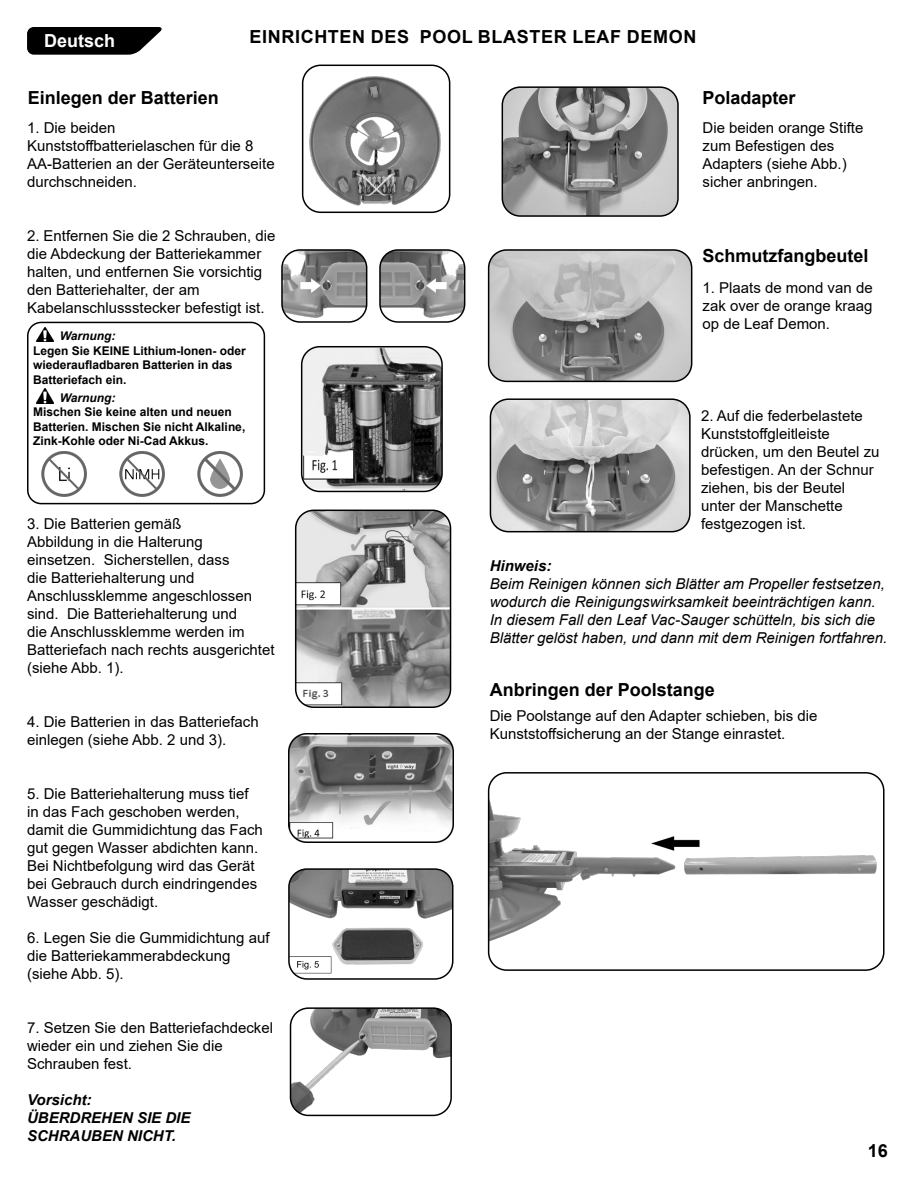
<style>
.page{position:relative;width:918px;height:1188px;background:#fff}
.page>*{position:absolute;margin:0;border:0;box-sizing:border-box;transform-origin:0 0}
.t1{font:700 18px "Arial";color:#000}
.t2{font:700 18px "Arial";letter-spacing:.035em;color:#000}
.t3{font:700 18px "Arial";color:#fff}
.t4{font:15px/18px "Arial";color:#000}
.t5{font:italic 15px/18px "Arial";color:#000}
.t6{font:italic 700 15px/18px "Arial";color:#000}
.t7{font:700 12px/14.4px "Arial";color:#000}
.t8{font:italic 700 12px "Arial";color:#000}
</style>
<div class="page">
<svg style="left:27px;top:27px;width:135px;height:28px;background:#1b1b1b"></svg>
<img style="left:502px;top:89px;width:174px;height:127px">
<div style="left:502px;top:86px;width:177px;height:131px;border:2px solid #000;border-radius:18px"></div>
<img style="left:489px;top:250px;width:203px;height:131px">
<div style="left:488px;top:249px;width:204px;height:133px;border:2px solid #000;border-radius:18px"></div>
<img style="left:490px;top:401px;width:198px;height:131px">
<div style="left:490px;top:398px;width:201px;height:134px;border:2px solid #000;border-radius:18px"></div>
<img style="left:302px;top:347px;width:138px;height:144px">
<div style="left:301px;top:346px;width:142px;height:146px;border:2px solid #000;border-radius:18px"></div>
<img style="left:296px;top:510px;width:155px;height:197px">
<div style="left:295px;top:510px;width:156px;height:198px;border:2px solid #000;border-radius:18px"></div>
<img style="left:303px;top:65px;width:147px;height:147px">
<div style="left:302px;top:65px;width:148px;height:148px;border:2px solid #000;border-radius:18px"></div>
<img style="left:284px;top:250px;width:83px;height:71px">
<div style="left:281px;top:249px;width:86px;height:74px;border:2px solid #000;border-radius:18px"></div>
<img style="left:382px;top:250px;width:83px;height:71px">
<div style="left:379px;top:249px;width:86px;height:74px;border:2px solid #000;border-radius:18px"></div>
<img style="left:489px;top:773px;width:393px;height:197px">
<div style="left:488px;top:772px;width:397px;height:199px;border:2px solid #000;border-radius:18px"></div>
<img style="left:291px;top:871px;width:160px;height:106px">
<div style="left:288px;top:868px;width:166px;height:112px;border:2px solid #000;border-radius:18px"></div>
<img style="left:291px;top:1010px;width:160px;height:105px">
<div style="left:290px;top:1007px;width:162px;height:109px;border:2px solid #000;border-radius:18px"></div>
<img style="left:288px;top:733px;width:165px;height:109px">
<img style="left:41px;top:451px;width:46px;height:46px">
<img style="left:119px;top:451px;width:46px;height:46px">
<div style="left:27px;top:322px;width:238px;height:182px;border:2px solid #000;border-radius:14px"></div>
<img style="left:197px;top:451px;width:46px;height:46px">
<img style="left:37px;top:389px;width:16px;height:14px">
<img style="left:37px;top:327px;width:16px;height:15px">
<p class="t3" style="left:44px;top:28px;width:73px">Deutsch</p>
<p class="t2" style="left:250px;top:24px;width:448px">EINRICHTEN DES POOL BLASTER LEAF DEMON</p>
<p class="t1" style="left:28px;top:85px;width:193px">Einlegen der Batterien</p>
<p class="t4" style="left:27px;top:119px;width:249px">1. Die beiden<br>Kunststoffbatterielaschen für die 8<br>AA-Batterien an der Geräteunterseite durchschneiden.</p>
<p class="t4" style="left:27px;top:227px;width:250px">2. Entfernen Sie die 2 Schrauben, die die Abdeckung der Batteriekammer halten, und entfernen Sie vorsichtig den Batteriehalter, der am Kabelanschlussstecker befestigt ist.</p>
<p class="t8" style="left:60px;top:328px;width:57px">Warnung:</p>
<p class="t7" style="left:33px;top:343px;width:214px">Legen Sie KEINE Lithium-Ionen- oder wiederaufladbaren Batterien in das<br>Batteriefach ein.</p>
<p class="t8" style="left:60px;top:390px;width:57px">Warnung:</p>
<p class="t7" style="left:33px;top:405px;width:214px">Mischen Sie keine alten und neuen<br>Batterien. Mischen Sie nicht Alkaline,<br>Zink-Kohle oder Ni-Cad Akkus.</p>
<p class="t4" style="left:27px;top:515px;width:249px">3. Die Batterien gemäß<br>Abbildung in die Halterung einsetzen. Sicherstellen, dass<br>die Batteriehalterung und<br>Anschlussklemme angeschlossen sind. Die Batteriehalterung und<br>die Anschlussklemme werden im<br>Batteriefach nach rechts ausgerichtet (siehe Abb. 1).</p>
<p class="t4" style="left:27px;top:713px;width:233px">4. Die Batterien in das Batteriefach einlegen (siehe Abb. 2 und 3).</p>
<p class="t4" style="left:27px;top:785px;width:237px">5. Die Batteriehalterung muss tief in das Fach geschoben werden, damit die Gummidichtung das Fach gut gegen Wasser abdichten kann.<br>Bei Nichtbefolgung wird das Gerät bei Gebrauch durch eindringendes<br>Wasser geschädigt.</p>
<p class="t4" style="left:27px;top:929px;width:244px">6. Legen Sie die Gummidichtung auf die Batteriekammerabdeckung</p>
<p class="t4" style="left:27px;top:965px;width:98px">(siehe Abb. 5).</p>
<p class="t4" style="left:27px;top:1019px;width:247px">7. Setzen Sie den Batteriefachdeckel wieder ein und ziehen Sie die<br>Schrauben fest.</p>
<p class="t6" style="left:27px;top:1091px;width:66px">Vorsicht:</p>
<p class="t6" style="left:27px;top:1109px;width:165px">ÜBERDREHEN SIE DIE<br>SCHRAUBEN NICHT.</p>
<p class="t1" style="left:703px;top:85px;width:95px">Poladapter</p>
<p class="t4" style="left:703px;top:119px;width:162px">Die beiden orange Stifte zum Befestigen des<br>Adapters (siehe Abb.) sicher anbringen.</p>
<p class="t1" style="left:703px;top:243px;width:168px">Schmutzfangbeutel</p>
<p class="t4" style="left:703px;top:279px;width:172px;text-align:justify">1. Plaats de mond van de zak over de orange kraag op de Leaf Demon.</p>
<p class="t4" style="left:701px;top:407px;width:180px">2. Auf die federbelastete<br>Kunststoffgleitleiste drücken, um den Beutel zu befestigen. An der Schnur ziehen, bis der Beutel unter der Manschette festgezogen ist.</p>
<p class="t6" style="left:490px;top:557px;width:63px">Hinweis:</p>
<p class="t5" style="left:490px;top:575px;width:399px">Beim Reinigen können sich Blätter am Propeller festsetzen, wodurch die Reinigungswirksamkeit beeinträchtigen kann.<br>In diesem Fall den Leaf Vac-Sauger schütteln, bis sich die Blätter gelöst haben, und dann mit dem Reinigen fortfahren.</p>
<p class="t1" style="left:490px;top:677px;width:227px">Anbringen der Poolstange</p>
<p class="t4" style="left:490px;top:707px;width:329px">Die Poolstange auf den Adapter schieben, bis die<br>Kunststoffsicherung an der Stange einrastet.</p>
<p class="t1" style="left:868px;top:1138px;width:22px">16</p>
</div>
